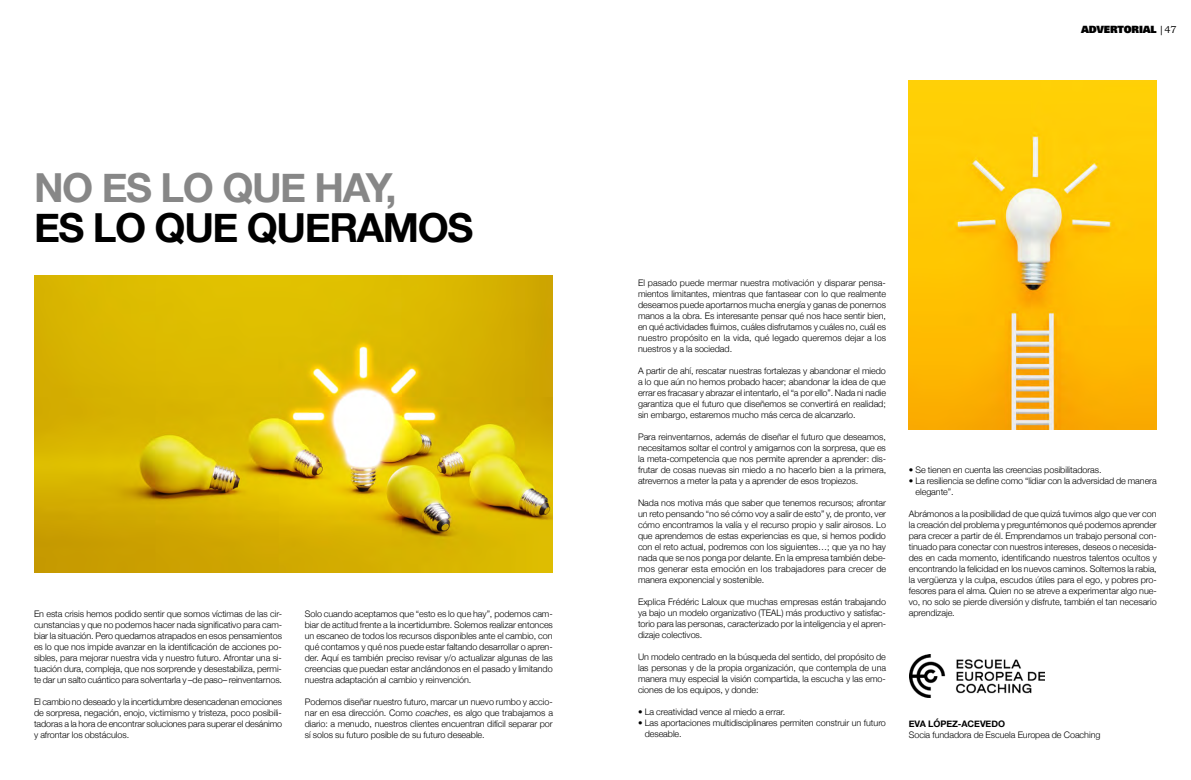
<style>
.page{position:relative;width:1191px;height:780px;background:#fff}
.page>*{position:absolute;margin:0;border:0;box-sizing:border-box;transform-origin:0 0}
.t1{font:700 40px "Helvetica Neue";letter-spacing:-.035em;color:#000}
.t2{font:700 40px "Helvetica Neue";letter-spacing:-.035em;color:#878787}
.t3{font:10px "Univers LT Std X Black";letter-spacing:-.01em;color:#000}
.t4{font:300 9px/11px "Helvetica Neue";letter-spacing:-.005em;color:#000;text-align:justify}
.t5{font:700 9px "Helvetica Neue";letter-spacing:-.005em;color:#000}
.s1{font-style:italic}
.s2{font-family:"Bookman Old Style"}
</style>
<div class="page">
<img style="left:909px;top:654px;width:135px;height:43px">
<img style="left:34px;top:275px;width:519px;height:297px">
<img style="left:909px;top:81px;width:248px;height:348px">
<h1 class="t2" style="left:34px;top:163px;width:364px">NO ES LO QUE HAY,</h1>
<h1 class="t1" style="left:34px;top:203px;width:441px">ES LO QUE QUERAMOS</h1>
<p class="t4" style="left:34px;top:607px;width:250px">En esta crisis hemos podido sentir que somos víctimas de las cir&shy;cunstancias y que no podemos hacer nada significativo para cam&shy;biar la situación. Pero quedarnos atrapados en esos pensamientos es lo que nos impide avanzar en la identificación de acciones po&shy;sibles, para mejorar nuestra vida y nuestro futuro. Afrontar una si&shy;tuación dura, compleja, que nos sorprende y desestabiliza, permi&shy;te dar un salto cuántico para solventarla y –de paso– reinventarnos.</p>
<p class="t4" style="left:34px;top:695px;width:250px">El cambio no deseado y la incertidumbre desencadenan emociones de sorpresa, negación, enojo, victimismo y tristeza, poco posibili&shy;tadoras a la hora de encontrar soluciones para superar el desánimo y afrontar los obstáculos.</p>
<p class="t4" style="left:305px;top:607px;width:250px">Solo cuando aceptamos que “esto es lo que hay”, podemos cam&shy;biar de actitud frente a la incertidumbre. Solemos realizar entonces un escaneo de todos los recursos disponibles ante el cambio, con qué contamos y qué nos puede estar faltando desarrollar o apren&shy;der. Aquí es también preciso revisar y/o actualizar algunas de las creencias que puedan estar anclándonos en el pasado y limitando nuestra adaptación al cambio y reinvención.</p>
<p class="t4" style="left:305px;top:695px;width:250px">Podemos diseñar nuestro futuro, marcar un nuevo rumbo y accio&shy;nar en esa dirección. Como <span class="s1">coaches</span>, es algo que trabajamos a diario: a menudo, nuestros clientes encuentran difícil separar por sí solos su futuro posible de su futuro deseable.</p>
<p class="t3" style="left:1081px;top:23px;width:97px">ADVERTORIAL <span class="s2">|47</span></p>
<p class="t4" style="left:638px;top:277px;width:250px">El pasado puede mermar nuestra motivación y disparar pensa&shy;mientos limitantes, mientras que fantasear con lo que realmente deseamos puede aportarnos mucha energía y ganas de ponernos manos a la obra. Es interesante pensar qué nos hace sentir bien, en qué actividades fluimos, cuáles disfrutamos y cuáles no, cuál es nuestro propósito en la vida, qué legado queremos dejar a los nuestros y a la sociedad.</p>
<p class="t4" style="left:638px;top:365px;width:249px">A partir de ahí, rescatar nuestras fortalezas y abandonar el miedo a lo que aún no hemos probado hacer; abandonar la idea de que errar es fracasar y abrazar el intentarlo, el “a por ello”. Nada ni nadie garantiza que el futuro que diseñemos se convertirá en realidad; sin embargo, estaremos mucho más cerca de alcanzarlo.</p>
<p class="t4" style="left:638px;top:431px;width:250px">Para reinventarnos, además de diseñar el futuro que deseamos, necesitamos soltar el control y amigarnos con la sorpresa, que es la meta-competencia que nos permite aprender a aprender: dis&shy;frutar de cosas nuevas sin miedo a no hacerlo bien a la primera, atrevernos a meter la pata y a aprender de esos tropiezos.</p>
<p class="t4" style="left:638px;top:497px;width:250px">Nada nos motiva más que saber que tenemos recursos; afrontar un reto pensando “no sé cómo voy a salir de esto” y, de pronto, ver cómo encontramos la valía y el recurso propio y salir airosos. Lo que aprendemos de estas experiencias es que, si hemos podido con el reto actual, podremos con los siguientes…; que ya no hay nada que se nos ponga por delante. En la empresa también debe&shy;mos generar esta emoción en los trabajadores para crecer de manera exponencial y sostenible.</p>
<p class="t4" style="left:638px;top:596px;width:250px">Explica Frédéric Laloux que muchas empresas están trabajando ya bajo un modelo organizativo (TEAL) más productivo y satisfac&shy;torio para las personas, caracterizado por la inteligencia y el apren&shy;dizaje colectivos.</p>
<p class="t4" style="left:638px;top:651px;width:250px">Un modelo centrado en la búsqueda del sentido, del propósito de las personas y de la propia organización, que contempla de una manera muy especial la visión compartida, la escucha y las emo&shy;ciones de los equipos, y donde:</p>
<p class="t4" style="left:638px;top:706px;width:149px">• La creatividad vence al miedo a errar.</p>
<p class="t4" style="left:644px;top:717px;width:243px;text-indent:-7px">• Las aportaciones multidisciplinares permiten construir un futuro deseable.</p>
<p class="t4" style="left:909px;top:464px;width:194px">• Se tienen en cuenta las creencias posibilitadoras.</p>
<p class="t4" style="left:915px;top:475px;width:243px;text-indent:-7px">• La resiliencia se define como “lidiar con la adversidad de manera elegante”.</p>
<p class="t4" style="left:909px;top:508px;width:250px">Abrámonos a la posibilidad de que quizá tuvimos algo que ver con la creación del problema y preguntémonos qué podemos aprender para crecer a partir de él. Emprendamos un trabajo personal con&shy;tinuado para conectar con nuestros intereses, deseos o necesida&shy;des en cada momento, identificando nuestros talentos ocultos y encontrando la felicidad en los nuevos caminos. Soltemos la rabia, la vergüenza y la culpa, escudos útiles para el ego, y pobres pro&shy;fesores para el alma. Quien no se atreve a experimentar algo nue&shy;vo, no solo se pierde diversión y disfrute, también el tan necesario aprendizaje.</p>
<p class="t5" style="left:909px;top:717px;width:98px">EVA LÓPEZ-ACEVEDO</p>
<p class="t4" style="left:909px;top:728px;width:193px">Socia fundadora de Escuela Europea de Coaching</p>
</div>
